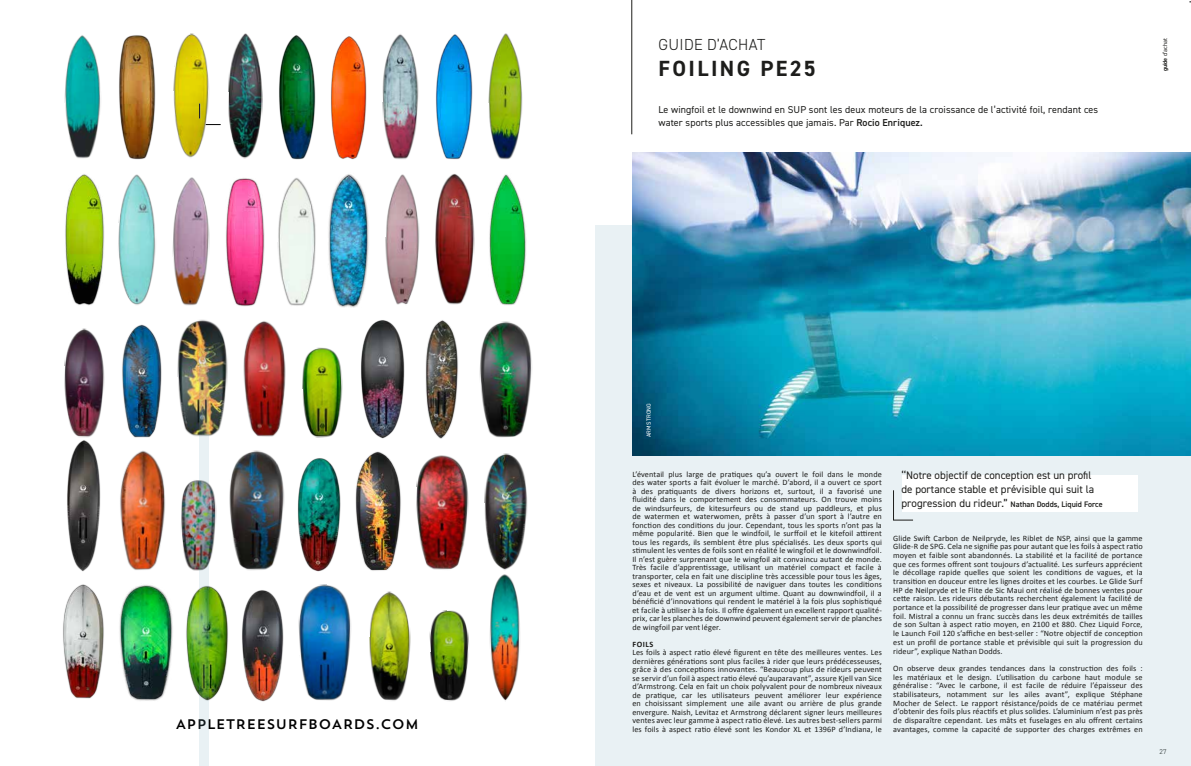
<style>
.page{position:relative;width:1191px;height:766px;background:#fff}
.page>*{position:absolute;margin:0;border:0;box-sizing:border-box;transform-origin:0 0}
.t1{font:700 22px "DIN2014";letter-spacing:.11em;color:#1d1d1b}
.t2{font:300 16px "DIN2014";letter-spacing:.02em;color:#1d1d1b}
.t3{font:13.8px "Trend Sans One";color:#000}
.t4{font:11px/14px "DIN2014";color:#1d1d1b}
.t5{font:10px/13px "DIN2014";letter-spacing:.01em;color:#1d1d1b}
.t6{font:8.2px/8.5px "Calibri";letter-spacing:.01em;color:#1d1d1b;text-align:justify}
.t7{font:700 8.2px "Calibri";letter-spacing:.055em;color:#1d1d1b}
.t8{font:600 8px "DIN2014";color:#1d1d1b}
.t9{font:300 7px "DIN2014";color:#1d1d1b}
.t10{font:6px "DIN2014";color:#1d1d1b}
.t11{font:6px "DIN2014";letter-spacing:.03em;color:#fff}
.s1{font-weight:600}
.s2{font-weight:700}
.s3{font-weight:400;font-size:11px}
</style>
<div class="page">
<img style="left:177px;top:319px;width:51px;height:118px">
<img style="left:120px;top:451px;width:45px;height:119px">
<img style="left:243px;top:321px;width:43px;height:116px">
<img style="left:416px;top:455px;width:53px;height:115px">
<img style="left:361px;top:320px;width:43px;height:118px">
<img style="left:122px;top:324px;width:40px;height:114px">
<img style="left:119px;top:585px;width:54px;height:116px">
<img style="left:172px;top:177px;width:38px;height:129px">
<img style="left:331px;top:36px;width:36px;height:123px">
<img style="left:173px;top:33px;width:39px;height:125px">
<img style="left:64px;top:35px;width:37px;height:124px">
<img style="left:369px;top:591px;width:42px;height:110px">
<img style="left:298px;top:458px;width:43px;height:113px">
<img style="left:242px;top:590px;width:41px;height:111px">
<img style="left:429px;top:610px;width:40px;height:91px">
<img style="left:298px;top:584px;width:53px;height:117px">
<img style="left:65px;top:174px;width:39px;height:132px">
<img style="left:479px;top:321px;width:53px;height:117px">
<img style="left:229px;top:450px;width:56px;height:120px">
<img style="left:64px;top:328px;width:41px;height:110px">
<img style="left:63px;top:584px;width:41px;height:115px">
<img style="left:488px;top:33px;width:35px;height:127px">
<img style="left:279px;top:35px;width:36px;height:124px">
<img style="left:328px;top:174px;width:41px;height:134px">
<img style="left:226px;top:178px;width:39px;height:128px">
<img style="left:435px;top:174px;width:40px;height:131px">
<img style="left:436px;top:34px;width:37px;height:126px">
<img style="left:382px;top:34px;width:37px;height:125px">
<img style="left:302px;top:347px;width:41px;height:91px">
<img style="left:489px;top:174px;width:37px;height:131px">
<img style="left:277px;top:178px;width:39px;height:128px">
<img style="left:118px;top:174px;width:38px;height:131px">
<img style="left:228px;top:33px;width:35px;height:126px">
<img style="left:385px;top:174px;width:35px;height:131px">
<img style="left:119px;top:35px;width:36px;height:124px">
<img style="left:181px;top:479px;width:36px;height:92px">
<img style="left:484px;top:453px;width:44px;height:117px">
<img style="left:67px;top:440px;width:33px;height:131px">
<img style="left:355px;top:451px;width:46px;height:120px">
<img style="left:186px;top:583px;width:42px;height:117px">
<img style="left:425px;top:320px;width:33px;height:119px">
<img style="left:489px;top:574px;width:31px;height:127px">
<img style="left:200px;top:348px;width:8px;height:417px">
<svg style="left:206px;top:124px;width:15px;height:1px"></svg>
<svg style="left:199px;top:103px;width:1px;height:15px"></svg>
<div style="left:595px;top:225px;width:596px;height:540px;background:#e9f1f4"></div>
<div style="left:902px;top:475px;width:236px;height:37px;background:#fff"></div>
<img style="left:632px;top:152px;width:559px;height:303px">
<svg style="left:893px;top:490px;width:20px;height:30px"></svg>
<hr style="left:631px;top:0;width:1px;height:134px;background:#1d1d1b">
<h3 class="t3" style="left:175px;top:715px;width:245px">APPLETREESURFBOARDS.COM</h3>
<h2 class="t2" style="left:658px;top:34px;width:109px">GUIDE D’ACHAT</h2>
<h1 class="t1" style="left:658px;top:54px;width:159px">FOILING PE25</h1>
<p class="t5" style="left:658px;top:103px;width:441px">Le wingfoil et le downwind en SUP sont les deux moteurs de la croissance de l’activité foil, rendant ces water sports plus accessibles que jamais. Par <span class="s1">Rocio Enriquez.</span></p>
<p class="t10" style="left:1161px;top:71px;width:35px;rotate:-90deg"><span class="s2">guide</span> d’achat</p>
<p class="t11" style="left:645px;top:437px;width:36px;rotate:-90deg">ARMSTRONG</p>
<p class="t6" style="left:632px;top:469px;width:251px">L’éventail plus large de pratiques qu’a ouvert le foil dans le monde des water sports a fait évoluer le marché. D’abord, il a ouvert ce sport à des pratiquants de divers horizons et, surtout, il a favorisé une fluidité dans le comportement des consommateurs. On trouve moins de windsurfeurs, de kitesurfeurs ou de stand up paddleurs, et plus de watermen et waterwomen, prêts à passer d’un sport à l’autre en fonction des conditions du jour. Cependant, tous les sports n’ont pas la même popularité. Bien que le windfoil, le surffoil et le kitefoil attirent tous les regards, ils semblent être plus spécialisés. Les deux sports qui stimulent les ventes de foils sont en réalité le wingfoil et le downwindfoil.<br>Il n’est guère surprenant que le wingfoil ait convaincu autant de monde.<br>Très facile d’apprentissage, utilisant un matériel compact et facile à transporter, cela en fait une discipline très accessible pour tous les âges, sexes et niveaux. La possibilité de naviguer dans toutes les conditions d’eau et de vent est un argument ultime. Quant au downwindfoil, il a bénéficié d’innovations qui rendent le matériel à la fois plus sophistiqué et facile à utiliser à la fois. Il offre également un excellent rapport qualité&shy;prix, car les planches de downwind peuvent également servir de planches de wingfoil par vent léger.</p>
<p class="t7" style="left:632px;top:638px;width:22px">FOILS</p>
<p class="t6" style="left:632px;top:647px;width:251px">Les foils à aspect ratio élevé figurent en tête des meilleures ventes. Les dernières générations sont plus faciles à rider que leurs prédécesseuses, grâce à des conceptions innovantes. “Beaucoup plus de rideurs peuvent se servir d’un foil à aspect ratio élevé qu’auparavant”, assure Kjell van Sice d’Armstrong. Cela en fait un choix polyvalent pour de nombreux niveaux de pratique, car les utilisateurs peuvent améliorer leur expérience en choisissant simplement une aile avant ou arrière de plus grande envergure. Naish, Levitaz et Armstrong déclarent signer leurs meilleures ventes avec leur gamme à aspect ratio élevé. Les autres best-sellers parmi les foils à aspect ratio élevé sont les Kondor XL et 1396P d’Indiana, le</p>
<h3 class="t4" style="left:901px;top:468px;width:194px">‘‘Notre objectif de conception est un profil de portance stable et prévisible qui suit la</h3>
<p class="t8" style="left:901px;top:499px;width:203px"><span class="s3">progression du rideur.”</span> Nathan Dodds, Liquid Force</p>
<p class="t6" style="left:893px;top:533px;width:251px">Glide Swift Carbon de Neilpryde, les Riblet de NSP, ainsi que la gamme Glide-R de SPG. Cela ne signifie pas pour autant que les foils à aspect ratio moyen et faible sont abandonnés. La stabilité et la facilité de portance que ces formes offrent sont toujours d’actualité. Les surfeurs apprécient le décollage rapide quelles que soient les conditions de vagues, et la transition en douceur entre les lignes droites et les courbes. Le Glide Surf HP de Neilpryde et le Flite de Sic Maui ont réalisé de bonnes ventes pour cette raison. Les rideurs débutants recherchent également la facilité de portance et la possibilité de progresser dans leur pratique avec un même foil. Mistral a connu un franc succès dans les deux extrémités de tailles de son Sultan à aspect ratio moyen, en 2100 et 880. Chez Liquid Force, le Launch Foil 120 s’affiche en best-seller : “Notre objectif de conception est un profil de portance stable et prévisible qui suit la progression du rideur”, explique Nathan Dodds.</p>
<p class="t6" style="left:893px;top:663px;width:251px">On observe deux grandes tendances dans la construction des foils : les matériaux et le design. L’utilisation du carbone haut module se généralise : “Avec le carbone, il est facile de réduire l’épaisseur des stabilisateurs, notamment sur les ailes avant”, explique Stéphane Mocher de Select. Le rapport résistance/poids de ce matériau permet d’obtenir des foils plus réactifs et plus solides. L’aluminium n’est pas près de disparaître cependant. Les mâts et fuselages en alu offrent certains avantages, comme la capacité de supporter des charges extrêmes en</p>
<p class="t9" style="left:1159px;top:747px;width:8px">27</p>
</div>
